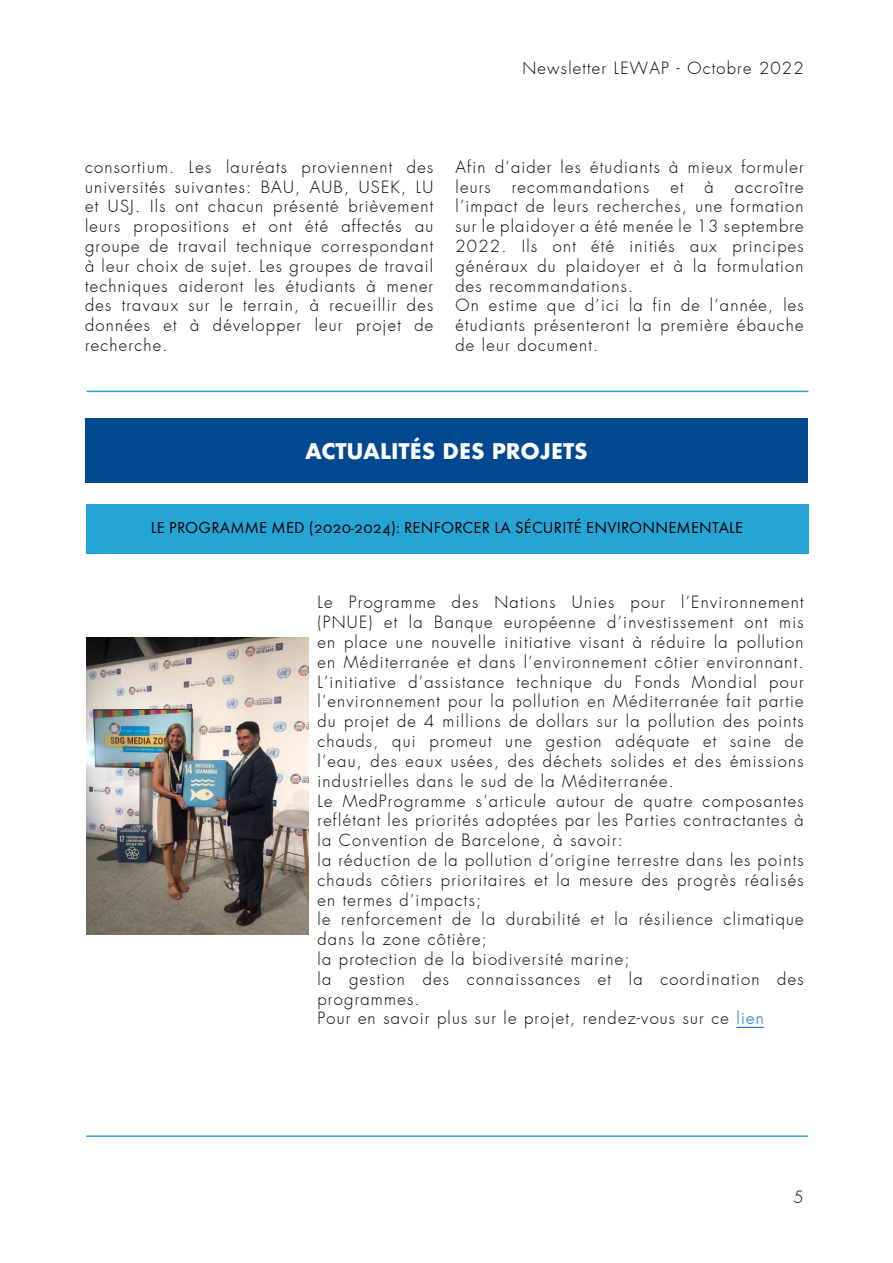
<style>
.page{position:relative;width:893px;height:1263px;background:#fff}
.page>*{position:absolute;margin:0;border:0;box-sizing:border-box;transform-origin:0 0}
.t1{font:700 21px "Futura";color:#fff}
.t2{font:300 16.5px/19.8px "Futura";letter-spacing:.075em;color:#000}
.t3{font:16.5px "Futura SCTOT";letter-spacing:.015em;color:#000}
.s1{color:#0563c1}
</style>
<div class="page">
<div style="left:86px;top:504px;width:722px;height:50px;background:#25a4d6"></div>
<hr style="left:87px;top:391px;width:721px;height:1px;background:#25a4d6">
<svg style="left:736px;top:1027px;width:28px;height:1px"></svg>
<div style="left:85px;top:418px;width:723px;height:64px;background:#004990"></div>
<hr style="left:86px;top:1135px;width:722px;height:2px;background:#25a4d6">
<img style="left:86px;top:638px;width:222px;height:296px">
<p class="t2" style="left:522px;top:58px;width:283px">Newsletter LEWAP - Octobre 2022</p>
<p class="t2" style="left:85px;top:157px;width:350px;text-align:justify">consortium. Les lauréats proviennent des universités suivantes: BAU, AUB, USEK, LU et USJ. Ils ont chacun présenté brièvement leurs propositions et ont été affectés au groupe de travail technique correspondant à leur choix de sujet. Les groupes de travail techniques aideront les étudiants à mener des travaux sur le terrain, à recueillir des données et à développer leur projet de recherche.</p>
<p class="t2" style="left:455px;top:157px;width:350px">Afin d’aider les étudiants à mieux formuler leurs</p>
<p class="t2" style="left:512px;top:177px;width:139px">recommandations</p>
<p class="t2" style="left:670px;top:177px;width:15px">et</p>
<p class="t2" style="left:704px;top:177px;width:11px">à</p>
<p class="t2" style="left:455px;top:177px;width:350px;text-indent:279px">accroître l’impact de leurs recherches, une formation sur le plaidoyer a été menée le 13 septembre 2022. Ils ont été initiés aux principes généraux du plaidoyer et à la formulation des recommandations.<br>On estime que d’ici la fin de l’année, les étudiants présenteront la première ébauche de leur document.</p>
<p class="t1" style="left:305px;top:436px;width:284px">ACTUALITÉS DES PROJETS</p>
<p class="t3" style="left:151px;top:518px;width:594px">LE PROGRAMME MED (2020-2024): RENFORCER LA SÉCURITÉ ENVIRONNEMENTALE</p>
<p class="t2" style="left:317px;top:593px;width:488px">Le Programme des Nations Unies pour l’Environnement (PNUE) et la Banque européenne d’investissement ont mis en place une nouvelle initiative visant à réduire la pollution en Méditerranée et dans l’environnement côtier environnant.<br>L’initiative d’assistance technique du Fonds Mondial pour l’environnement pour la pollution en Méditerranée fait partie du projet de 4 millions de dollars sur la pollution des points chauds, qui promeut une gestion adéquate et saine de l’eau, des eaux usées, des déchets solides et des émissions industrielles dans le sud de la Méditerranée.<br>Le MedProgramme s’articule autour de quatre composantes reflétant les priorités adoptées par les Parties contractantes à la Convention de Barcelone, à savoir:<br>la réduction de la pollution d’origine terrestre dans les points chauds côtiers prioritaires et la mesure des progrès réalisés en termes d’impacts;<br>le renforcement de la durabilité et la résilience climatique dans la zone côtière;<br>la protection de la biodiversité marine;<br>la gestion des connaissances et la coordination des programmes.<br>Pour en savoir plus sur le projet, rendez-vous sur ce <span class="s1">lien</span></p>
<p class="t2" style="left:793px;top:1187px;width:12px">5</p>
</div>
